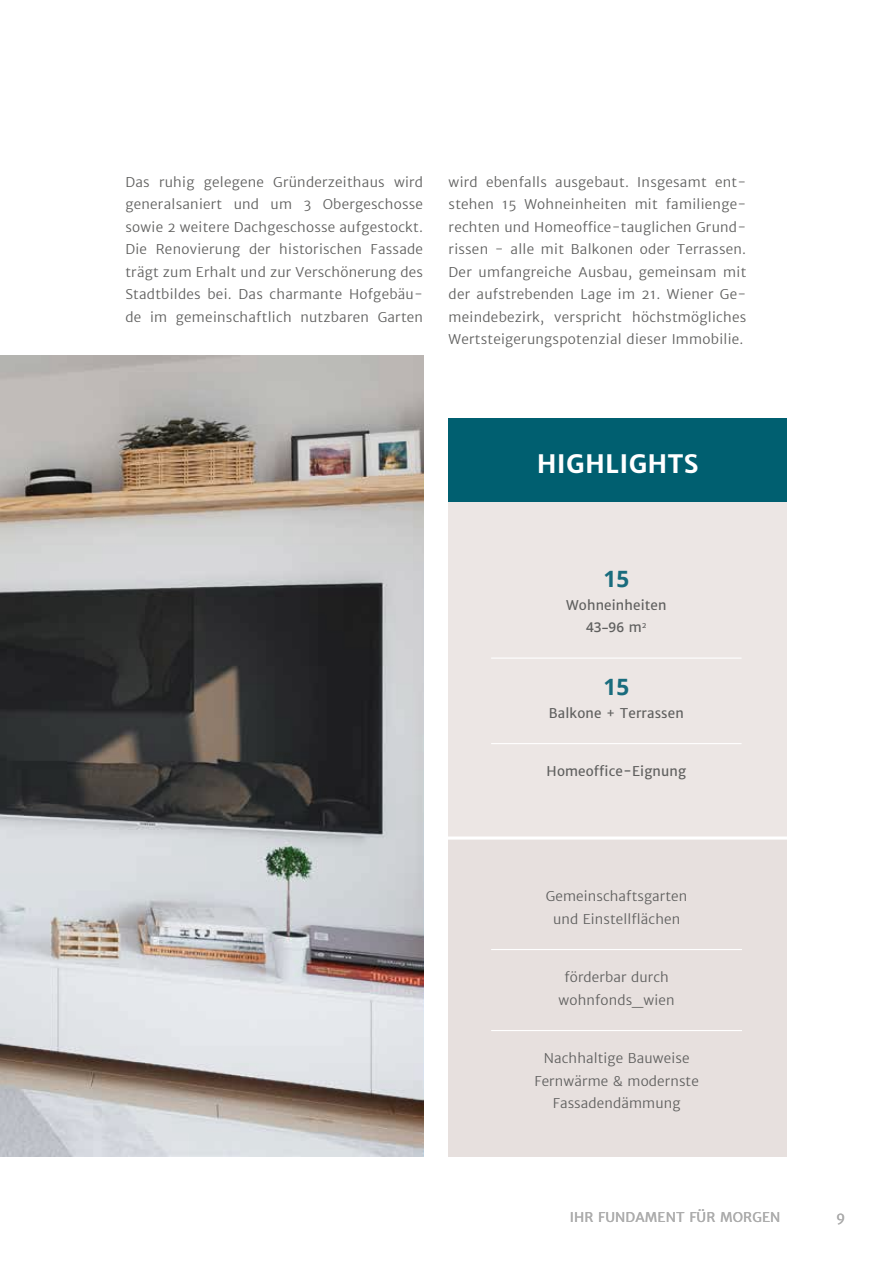
<style>
.page{position:relative;width:893px;height:1263px;background:#fff}
.page>*{position:absolute;margin:0;border:0;box-sizing:border-box;transform-origin:0 0}
.t1{font:700 25.5px "Merriweather Sans";letter-spacing:.01em;color:#fff}
.t2{font:700 22.5px "Open Sans";color:#196c7d}
.t3{font:300 13.5px/22.5px "Merriweather Sans";letter-spacing:.01em;color:#60605f;text-align:center}
.t4{font:13.5px "Merriweather Sans";letter-spacing:.01em;color:#60605f}
.t5{font:13.5px "Merriweather Sans";letter-spacing:.01em;color:#adadad}
.t6{font:600 13.5px "Open Sans";color:#60605f}
.s1{font-family:"Merriweather Sans";font-weight:400}
</style>
<div class="page">
<div style="left:449px;top:819px;width:338px;height:338px;background:#e7e0de"></div>
<div style="left:449px;top:502px;width:338px;height:337px;background:#ece6e4"></div>
<hr style="left:491px;top:657px;width:250px;height:2px;background:#fff">
<hr style="left:491px;top:743px;width:250px;height:1px;background:#fff">
<div style="left:449px;top:419px;width:338px;height:83px;background:#005f70"></div>
<hr style="left:437px;top:836px;width:436px;height:3px;background:#fff">
<hr style="left:491px;top:949px;width:251px;height:1px;background:#fff">
<hr style="left:491px;top:1030px;width:251px;height:1px;background:#fff">
<svg style="left:0;top:355px;width:423px;height:802px;background:#9a9796"></svg>
<p class="t3" style="left:125px;top:171px;width:299px;text-align:justify">Das ruhig gelegene Gründerzeithaus wird generalsaniert und um 3 Obergeschosse sowie 2 weitere Dachgeschosse aufgestockt.<br>Die Renovierung der historischen Fassade trägt zum Erhalt und zur Verschönerung des Stadtbildes bei. Das charmante Hofgebäu&shy;de im gemeinschaftlich nutzbaren Garten</p>
<p class="t3" style="left:449px;top:171px;width:299px;text-align:justify">wird ebenfalls ausgebaut. Insgesamt ent&shy;stehen 15 Wohneinheiten mit familienge&shy;rechten und Homeoffice-tauglichen Grund&shy;rissen - alle mit Balkonen oder Terrassen.<br>Der umfangreiche Ausbau, gemeinsam mit der aufstrebenden Lage im 21. Wiener Ge&shy;meindebezirk, verspricht höchstmögliches Wertsteigerungspotenzial dieser Immobilie.</p>
<h1 class="t1" style="left:537px;top:447px;width:163px">HIGHLIGHTS</h1>
<h2 class="t2" style="left:603px;top:563px;width:27px">15</h2>
<p class="t4" style="left:566px;top:596px;width:102px">Wohneinheiten</p>
<p class="t6" style="left:586px;top:618px;width:62px">43–96 <span class="s1">m</span><sup>2</sup></p>
<h2 class="t2" style="left:603px;top:671px;width:27px">15</h2>
<p class="t4" style="left:549px;top:704px;width:137px">Balkone + Terrassen</p>
<p class="t4" style="left:547px;top:763px;width:141px">Homeoffice-Eignung</p>
<p class="t3" style="left:546px;top:885px;width:143px">Gemeinschaftsgarten und Einstellflächen</p>
<p class="t3" style="left:559px;top:966px;width:117px">förderbar durch wohnfonds_wien</p>
<p class="t3" style="left:534px;top:1047px;width:166px">Nachhaltige Bauweise<br>Fernwärme &amp; modernste<br>Fassadendämmung</p>
<p class="t5" style="left:570px;top:1208px;width:212px">IHR FUNDAMENT FÜR MORGEN</p>
<p class="t5" style="left:836px;top:1208px;width:11px">9</p>
</div>
